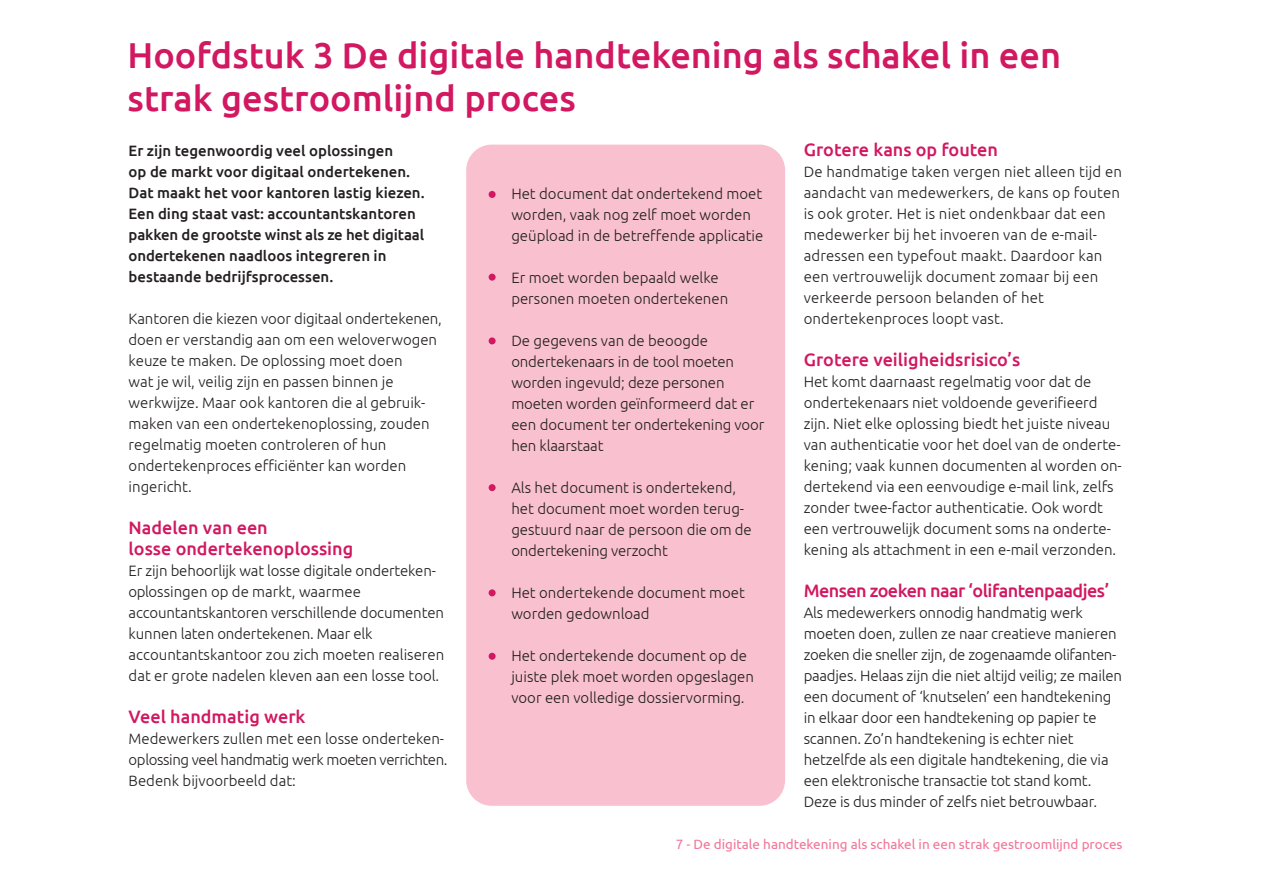
<style>
.page{position:relative;width:1263px;height:893px;background:#fff}
.page>*{position:absolute;margin:0;border:0;box-sizing:border-box;transform-origin:0 0}
.t1{font:500 36px/43.2px "Ubuntu";color:#d11860}
.t2{font:500 18px/21px "Ubuntu";color:#d11860}
.t3{font:500 18px "Ubuntu";letter-spacing:-.03em;color:#d11860}
.t4{font:300 15px/21px "Ubuntu";color:#231f20}
.t5{font:500 15px/21px "Ubuntu";color:#231f20}
.t6{font:13.5px "Ubuntu";color:#f27698}
</style>
<div class="page">
<div style="left:466px;top:145px;width:319px;height:661px;background:#f9c1d0;border-radius:26px"></div>
<div style="left:489px;top:191px;width:7px;height:7px;background:#d11860;border-radius:50%"></div>
<div style="left:489px;top:274px;width:7px;height:7px;background:#d11860;border-radius:50%"></div>
<div style="left:489px;top:337px;width:7px;height:7px;background:#d11860;border-radius:50%"></div>
<div style="left:489px;top:484px;width:7px;height:7px;background:#d11860;border-radius:50%"></div>
<div style="left:489px;top:589px;width:7px;height:7px;background:#d11860;border-radius:50%"></div>
<div style="left:489px;top:653px;width:7px;height:7px;background:#d11860;border-radius:50%"></div>
<h1 class="t1" style="left:128px;top:32px;width:935px">Hoofdstuk 3 De digitale handtekening als schakel in een strak gestroomlijnd proces</h1>
<p class="t5" style="left:129px;top:140px;width:298px">Er zijn tegenwoordig veel oplossingen<br>op de markt voor digitaal ondertekenen.<br>Dat maakt het voor kantoren lastig kiezen.<br>Een ding staat vast: accountantskantoren pakken de grootste winst als ze het digitaal ondertekenen naadloos integreren in bestaande bedrijfsprocessen.</p>
<p class="t4" style="left:129px;top:308px;width:315px">Kantoren die kiezen voor digitaal ondertekenen, doen er verstandig aan om een weloverwogen keuze te maken. De oplossing moet doen<br>wat je wil, veilig zijn en passen binnen je werkwijze. Maar ook kantoren die al gebruik&shy;maken van een ondertekenoplossing, zouden regelmatig moeten controleren of hun ondertekenproces efficiënter kan worden ingericht.</p>
<p class="t2" style="left:129px;top:517px;width:226px">Nadelen van een<br>losse ondertekenoplossing</p>
<p class="t4" style="left:129px;top:560px;width:317px">Er zijn behoorlijk wat losse digitale onderteken&shy;oplossingen op de markt, waarmee accountantskantoren verschillende documenten kunnen laten ondertekenen. Maar elk accountantskantoor zou zich moeten realiseren dat er grote nadelen kleven aan een losse tool.</p>
<p class="t2" style="left:129px;top:706px;width:178px">Veel handmatig werk</p>
<p class="t4" style="left:129px;top:728px;width:320px">Medewerkers zullen met een losse onderteken&shy;oplossing veel handmatig werk moeten verrichten.<br>Bedenk bijvoorbeeld dat:</p>
<p class="t4" style="left:511px;top:183px;width:253px">Het document dat ondertekend moet worden, vaak nog zelf moet worden geüpload in de betreffende applicatie</p>
<p class="t4" style="left:511px;top:267px;width:218px">Er moet worden bepaald welke personen moeten ondertekenen</p>
<p class="t4" style="left:511px;top:330px;width:254px">De gegevens van de beoogde ondertekenaars in de tool moeten worden ingevuld; deze personen moeten worden geïnformeerd dat er een document ter ondertekening voor hen klaarstaat</p>
<p class="t4" style="left:511px;top:477px;width:242px">Als het document is ondertekend, het document moet worden terug&shy;gestuurd naar de persoon die om de ondertekening verzocht</p>
<p class="t4" style="left:511px;top:582px;width:235px">Het ondertekende document moet worden gedownload</p>
<p class="t4" style="left:511px;top:645px;width:244px">Het ondertekende document op de juiste plek moet worden opgeslagen voor een volledige dossiervorming.</p>
<p class="t2" style="left:804px;top:139px;width:196px">Grotere kans op fouten</p>
<p class="t4" style="left:804px;top:161px;width:320px">De handmatige taken vergen niet alleen tijd en aandacht van medewerkers, de kans op fouten is ook groter. Het is niet ondenkbaar dat een medewerker bij het invoeren van de e-mail&shy;adressen een typefout maakt. Daardoor kan een vertrouwelijk document zomaar bij een verkeerde persoon belanden of het ondertekenproces loopt vast.</p>
<p class="t2" style="left:804px;top:349px;width:218px">Grotere veiligheidsrisico’s</p>
<p class="t4" style="left:804px;top:371px;width:320px">Het komt daarnaast regelmatig voor dat de ondertekenaars niet voldoende geverifieerd zijn. Niet elke oplossing biedt het juiste niveau van authenticatie voor het doel van de onderte&shy;kening; vaak kunnen documenten al worden on&shy;dertekend via een eenvoudige e-mail link, zelfs zonder twee-factor authenticatie. Ook wordt een vertrouwelijk document soms na onderte&shy;kening als attachment in een e-mail verzonden.</p>
<p class="t3" style="left:804px;top:580px;width:307px">Mensen zoeken naar ‘olifantenpaadjes’</p>
<p class="t4" style="left:804px;top:602px;width:320px">Als medewerkers onnodig handmatig werk moeten doen, zullen ze naar creatieve manieren zoeken die sneller zijn, de zogenaamde olifanten&shy;paadjes. Helaas zijn die niet altijd veilig; ze mailen een document of ‘knutselen’ een handtekening in elkaar door een handtekening op papier te scannen. Zo’n handtekening is echter niet hetzelfde als een digitale handtekening, die via een elektronische transactie tot stand komt.<br>Deze is dus minder of zelfs niet betrouwbaar.</p>
<p class="t6" style="left:676px;top:836px;width:448px">7 - De digitale handtekening als schakel in een strak gestroomlijnd proces</p>
</div>
